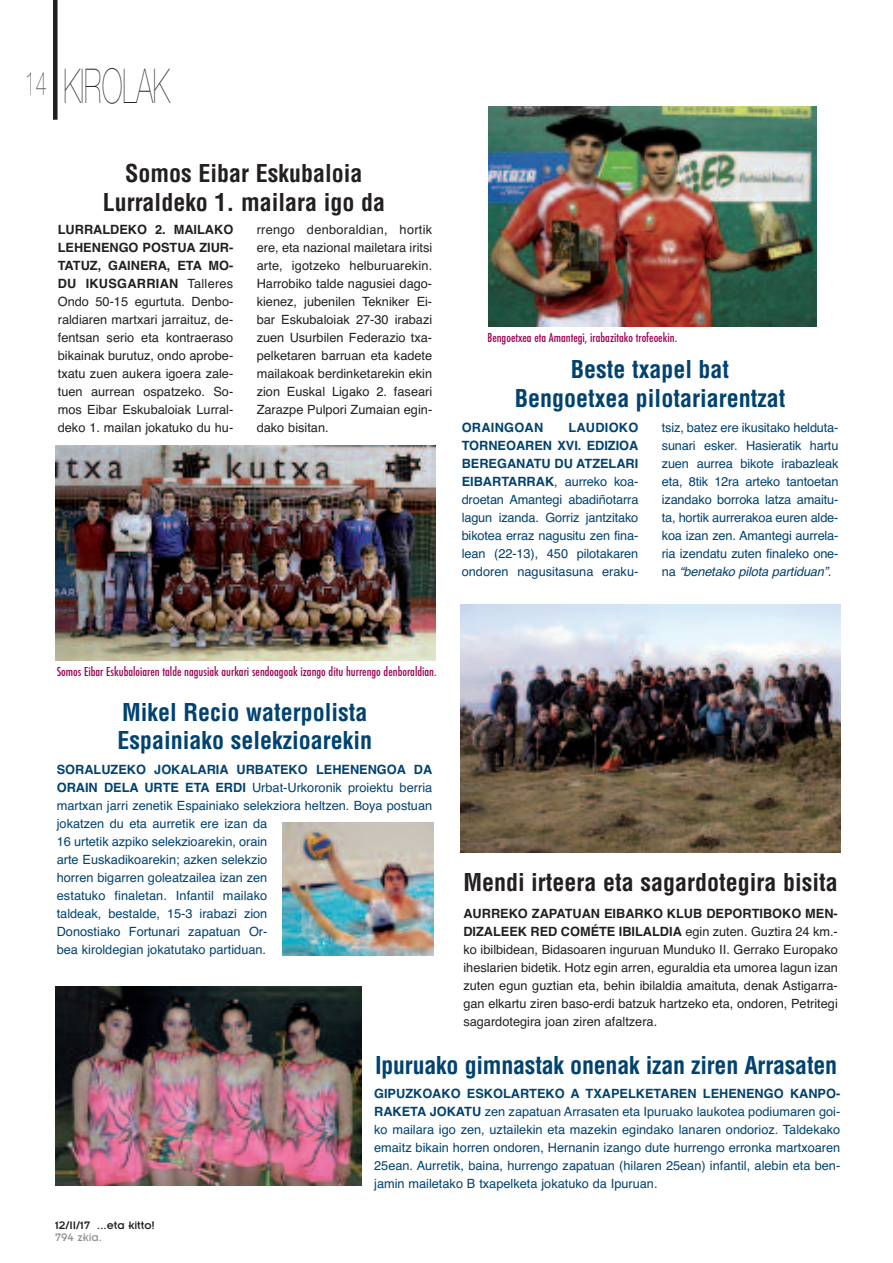
<style>
.page{position:relative;width:893px;height:1263px;background:#fff}
.page>*{position:absolute;margin:0;border:0;box-sizing:border-box;transform-origin:0 0}
.t1{font:200 48px "Helvetica Neue";color:#231f20;scale:.6 1}
.t2{font:700 condensed 24px/28.8px "Helvetica";color:#004270;text-align:center}
.t3{font:700 condensed 24px/28.8px "Helvetica";color:#231f20;text-align:center}
.t4{font:12.75px/18px "Helvetica";color:#004270;text-align:justify}
.t5{font:12.75px/18px "Helvetica";color:#231f20;text-align:justify}
.t6{font:700 12.75px "Helvetica";letter-spacing:.02em;color:#004270}
.t7{font:500 condensed 12px "Futura";color:#9d0151}
.t8{font:12px "Insignia";color:#231f20}
.t9{font:12px "Insignia";color:#939598}
.s1{font-weight:700}
.s2{font-style:italic}
</style>
<div class="page">
<div style="left:53px;top:0;width:5px;height:120px;background:#231f20"></div>
<img style="left:55px;top:445px;width:380px;height:216px">
<img style="left:489px;top:106px;width:327px;height:221px">
<img style="left:461px;top:605px;width:380px;height:248px">
<img style="left:55px;top:986px;width:306px;height:199px">
<img style="left:282px;top:822px;width:152px;height:133px">
<h1 class="t1" style="left:25px;top:59px;width:243px"><sup>14</sup> KIROLAK</h1>
<h2 class="t3" style="left:103px;top:159px;width:284px">Somos Eibar Eskubaloia<br>Lurraldeko 1. mailara igo da</h2>
<p class="t5" style="left:58px;top:221px;width:177px"><span class="s1">LURRALDEKO 2. MAILAKO LEHENENGO POSTUA ZIUR-TATUZ, GAINERA, ETA MO-DU IKUSGARRIAN</span> Talleres Ondo 50-15 egurtuta. Denbo&shy;raldiaren martxari jarraituz, de&shy;fentsan serio eta kontraeraso bikainak burutuz, ondo aprobe&shy;txatu zuen aukera igoera zale&shy;tuen aurrean ospatzeko. So&shy;mos Eibar Eskubaloiak Lurral&shy;deko 1. mailan jokatuko du hu-</p>
<p class="t5" style="left:257px;top:221px;width:177px">rrengo denboraldian, hortik ere, eta nazional mailetara iritsi arte, igotzeko helburuarekin.<br>Harrobiko talde nagusiei dago&shy;kienez, jubenilen Tekniker Ei&shy;bar Eskubaloiak 27-30 irabazi zuen Usurbilen Federazio txa&shy;pelketaren barruan eta kadete mailakoak berdinketarekin ekin zion Euskal Ligako 2. faseari Zarazpe Pulpori Zumaian egin&shy;dako bisitan.</p>
<p class="t7" style="left:487px;top:331px;width:191px">Bengoetxea eta Amantegi, irabazitako trofeoekin.</p>
<h2 class="t2" style="left:515px;top:355px;width:272px">Beste txapel bat<br>Bengoetxea pilotariarentzat</h2>
<p class="t4" style="left:462px;top:419px;width:178px;text-indent:107px"><span class="s1">LAUDIOKO TORNEOAREN XVI. EDIZIOA BEREGANATU DU ATZELARI EIBARTARRAK</span>, aurreko koa&shy;droetan Amantegi abadiñotarra lagun izanda. Gorriz jantzitako bikotea erraz nagusitu zen fina&shy;lean (22-13), 450 pilotakaren ondoren nagusitasuna eraku-</p>
<p class="t4" style="left:662px;top:419px;width:178px">tsiz, batez ere ikusitako helduta&shy;sunari esker. Hasieratik hartu zuen aurrea bikote irabazleak eta, 8tik 12ra arteko tantoetan izandako borroka latza amaitu&shy;ta, hortik aurrerakoa euren alde&shy;koa izan zen. Amantegi aurrela&shy;ria izendatu zuten finaleko one&shy;na <span class="s2">“benetako pilota partiduan”.</span></p>
<p class="t6" style="left:462px;top:420px;width:83px">ORAINGOAN</p>
<p class="t7" style="left:57px;top:665px;width:381px">Somos Eibar Eskubaloiaren talde nagusiak aurkari sendoagoak izango ditu hurrengo denboraldian.</p>
<h2 class="t2" style="left:117px;top:698px;width:256px;text-align:left">Mikel Recio waterpolista<br>Espainiako selekzioarekin</h2>
<p class="t4" style="left:57px;top:761px;width:377px;text-align:left"><span class="s1">SORALUZEKO JOKALARIA URBATEKO LEHENENGOA DA ORAIN DELA URTE ETA ERDI</span> Urbat-Urkoronik proiektu berria martxan jarri zenetik Espainiako selekziora heltzen. Boya postuan jokatzen du eta aurretik ere izan da<br>16 urtetik azpiko selekzioarekin, orain<br>arte Euskadikoarekin; azken selekzio<br>horren bigarren goleatzailea izan zen<br>estatuko finaletan. Infantil mailako<br>taldeak, bestalde, 15-3 irabazi zion<br>Donostiako Fortunari zapatuan Or-<br>bea kiroldegian jokatutako partiduan.</p>
<h2 class="t3" style="left:463px;top:868px;width:376px">Mendi irteera eta sagardotegira bisita</h2>
<p class="t5" style="left:463px;top:905px;width:376px"><span class="s1">AURREKO ZAPATUAN EIBARKO KLUB DEPORTIBOKO MEN-DIZALEEK RED COMÉTE IBILALDIA</span> egin zuten. Guztira 24 km.- ko ibilbidean, Bidasoaren inguruan Munduko II. Gerrako Europako iheslarien bidetik. Hotz egin arren, eguraldia eta umorea lagun izan zuten egun guztian eta, behin ibilaldia amaituta, denak Astigarra&shy;gan elkartu ziren baso-erdi batzuk hartzeko eta, ondoren, Petritegi sagardotegira joan ziren afaltzera.</p>
<h2 class="t2" style="left:375px;top:1052px;width:464px">Ipuruako gimnastak onenak izan ziren Arrasaten</h2>
<p class="t8" style="left:55px;top:1222px;width:101px">12/II/17 ...eta kitto!</p>
<p class="t9" style="left:55px;top:1234px;width:48px">794 zkia.</p>
<p class="t4" style="left:374px;top:1085px;width:468px"><span class="s1">GIPUZKOAKO ESKOLARTEKO A TXAPELKETAREN LEHENENGO KANPO-RAKETA JOKATU</span> zen zapatuan Arrasaten eta Ipuruako laukotea podiumaren goi&shy;ko mailara igo zen, uztailekin eta mazekin egindako lanaren ondorioz. Taldekako emaitz bikain horren ondoren, Hernanin izango dute hurrengo erronka martxoaren 25ean. Aurretik, baina, hurrengo zapatuan (hilaren 25ean) infantil, alebin eta ben&shy;jamin mailetako B txapelketa jokatuko da Ipuruan.</p>
</div>
